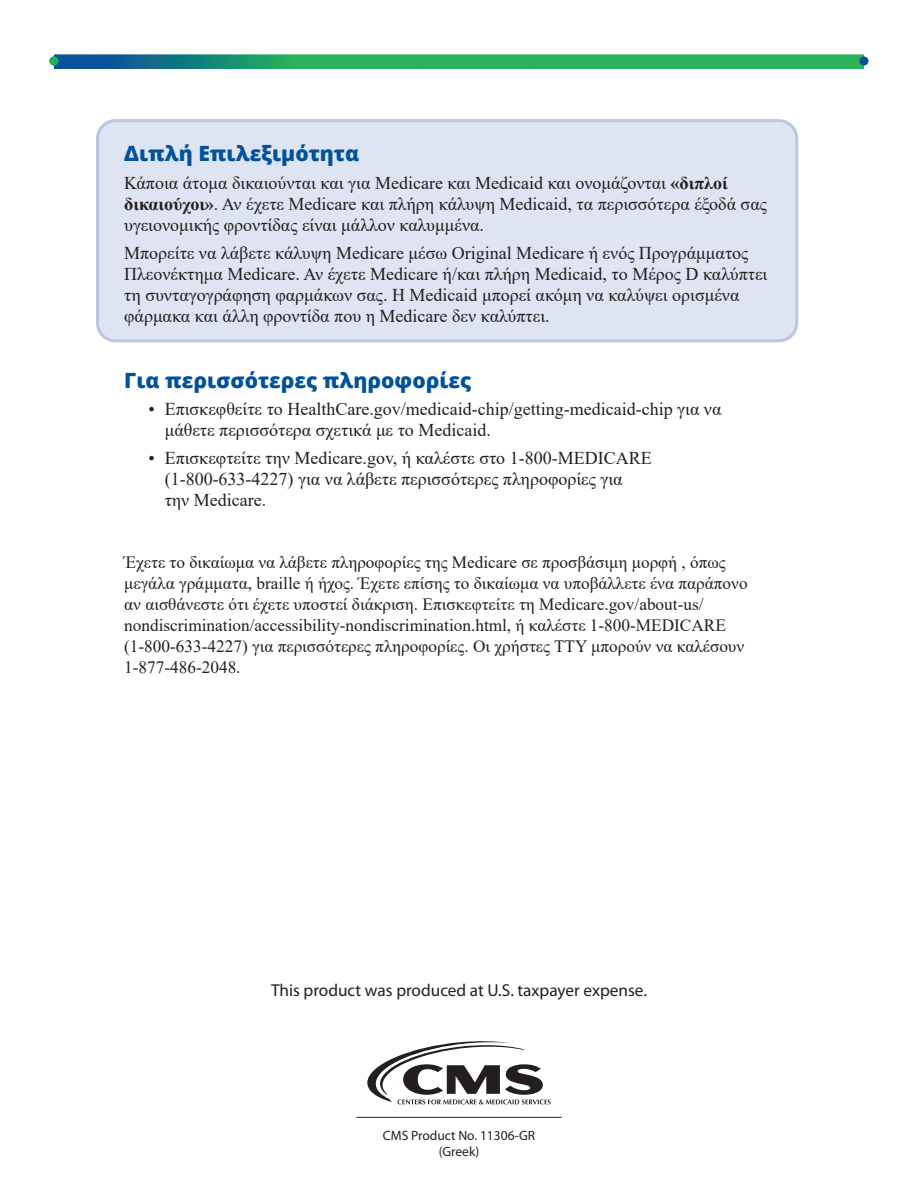
<style>
.page{position:relative;width:918px;height:1188px;background:#fff}
.page>*{position:absolute;margin:0;border:0;box-sizing:border-box;transform-origin:0 0}
.Text{font:800 21px "Open Sans";color:#01529a}
.Text-2{font:18px/21px "Times New Roman";color:#231f20}
.Bullets{font:18px/21px "Times New Roman";color:#231f20}
.Bullets-2{font:17.25px/21px "Times New Roman";color:#231f20}
.Text_-_notes{font:17.25px/21px "Times New Roman";color:#231f20}
.Text-3{font:17.25px "Myriad Pro";color:#231f20}
.Fact_Sheet_Product_N{font:13.5px/16.2px "Myriad Pro";color:#231f20;text-align:center}
.s1{font-weight:700}
</style>
<div class="page">
<hr style="left:356px;top:1117px;width:206px;height:1px;background:#231f20">
<svg style="left:367px;top:1041px;width:184px;height:63px"></svg>
<img style="left:54px;top:54px;width:810px;height:14px">
<svg style="left:859px;top:56px;width:10px;height:10px"></svg>
<svg style="left:49px;top:56px;width:10px;height:10px"></svg>
<div style="left:98px;top:121px;width:699px;height:220px;background:#dee4f1;border-radius:18px"></div>
<div style="left:96px;top:119px;width:702px;height:223px;border:3px solid #bdc6e1;border-radius:18px"></div>
<p class="Text" style="left:124px;top:138px;width:236px">Διπλή Επιλεξιμότητα</p>
<p class="Text-2" style="left:124px;top:172px;width:644px">Κάποια άτομα δικαιούνται και για Medicare και Medicaid και ονομάζονται <span class="s1">«διπλοί δικαιούχοι»</span>. Αν έχετε Medicare και πλήρη κάλυψη Medicaid, τα περισσότερα έξοδά σας υγειονομικής φροντίδας είναι μάλλον καλυμμένα.</p>
<p class="Text-2" style="left:124px;top:242px;width:645px">Μπορείτε να λάβετε κάλυψη Medicare μέσω Original Medicare ή ενός Προγράμματος Πλεονέκτημα Medicare. Αν έχετε Medicare ή/και πλήρη Medicaid, το Μέρος D καλύπτει τη συνταγογράφηση φαρμάκων σας. Η Medicaid μπορεί ακόμη να καλύψει ορισμένα φάρμακα και άλλη φροντίδα που η Medicare δεν καλύπτει.</p>
<h2 class="Text" style="left:124px;top:364px;width:349px">Για περισσότερες πληροφορίες</h2>
<p class="Bullets" style="left:165px;top:398px;width:558px;text-indent:-16px">• Επισκεφθείτε το HealthCare.gov/medicaid-chip/getting-medicaid-chip για να μάθετε περισσότερα σχετικά με το Medicaid.</p>
<p class="Bullets" style="left:165px;top:447px;width:489px;text-indent:-16px">• Επισκεφτείτε την Medicare.gov, ή καλέστε στο 1-800-MEDICARE (1-800-633-4227) για να λάβετε περισσότερες πληροφορίες για την Medicare.</p>
<p class="Bullets-2" style="left:124px;top:551px;width:625px">Έχετε το δικαίωμα να λάβετε πληροφορίες της Μedicare σε προσβάσιμη μορφή , όπως μεγάλα γράμματα, braille ή ήχος. Έχετε επίσης το δικαίωμα να υποβάλλετε ένα παράπονο αν αισθάνεστε ότι έχετε υποστεί διάκριση. Επισκεφτείτε τη Medicare.gov/about-us/</p>
<p class="Text_-_notes" style="left:124px;top:614px;width:622px">nondiscrimination/accessibility-nondiscrimination.html, ή καλέστε 1-800-MEDICARE (1-800-633-4227) για περισσότερες πληροφορίες. Οι χρήστες TΤΥ μπορούν να καλέσουν<br>1-877-486-2048.</p>
<p class="Text-3" style="left:271px;top:980px;width:377px">This product was produced at U.S. taxpayer expense.</p>
<p class="Fact_Sheet_Product_N" style="left:383px;top:1127px;width:154px">CMS Product No. 11306-GR (Greek)</p>
</div>
